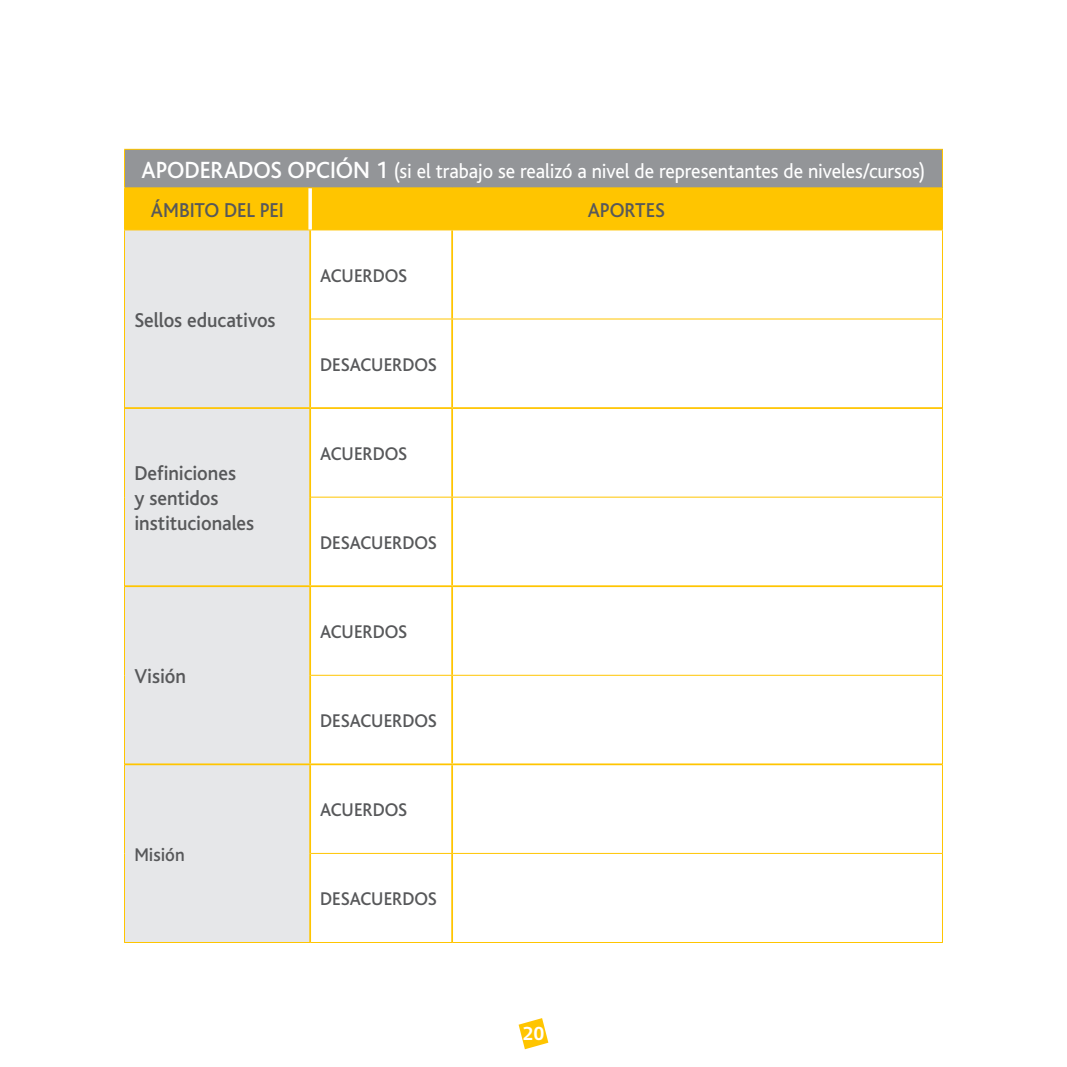
<style>
.page{position:relative;width:1067px;height:1067px;background:#fff}
.page>*{position:absolute;margin:0;border:0;box-sizing:border-box;transform-origin:0 0}
.t1{font:21px/39px "Bliss";letter-spacing:-.005em;color:#fff;scale:.95 1}
.t2{font:500 21px/25.2px "Bliss";letter-spacing:-.005em;color:#57585a;scale:.95 1}
.t3{font:500 19.25px "Bliss";letter-spacing:-.005em;color:#57585a;scale:.95 1}
.t4{font:700 19.25px "gob CL";color:#fff}
.s1{font-weight:500;font-size:24.5px}
.s2{font-weight:500;color:#57585a}
</style>
<div class="page">
<svg style="left:518px;top:1018px;width:30px;height:31px"></svg>
<div style="left:124px;top:149px;width:818px;height:39px;background:#939598"></div>
<div style="left:125px;top:188px;width:817px;height:41px;background:#ffc500"></div>
<div style="left:125px;top:230px;width:184px;height:712px;background:#e6e7e9"></div>
<hr style="left:124px;top:187px;width:186px;height:1px;background:#ffc500">
<hr style="left:310px;top:187px;width:142px;height:1px;background:#ffc500">
<hr style="left:452px;top:187px;width:491px;height:1px;background:#ffc500">
<hr style="left:124px;top:229px;width:186px;height:1px;background:#ffc500">
<hr style="left:310px;top:229px;width:142px;height:1px;background:#ffc500">
<hr style="left:452px;top:229px;width:491px;height:1px;background:#ffc500">
<hr style="left:311px;top:318px;width:141px;height:1px;background:#ffc500">
<hr style="left:452px;top:318px;width:491px;height:1px;background:#ffc500">
<hr style="left:311px;top:496px;width:141px;height:1px;background:#ffc500">
<hr style="left:452px;top:496px;width:491px;height:1px;background:#ffc500">
<hr style="left:311px;top:675px;width:141px;height:1px;background:#ffc500">
<hr style="left:452px;top:675px;width:491px;height:1px;background:#ffc500">
<hr style="left:311px;top:853px;width:141px;height:1px;background:#ffc500">
<hr style="left:452px;top:853px;width:491px;height:1px;background:#ffc500">
<hr style="left:309px;top:230px;width:2px;height:89px;background:#ffc500">
<hr style="left:451px;top:230px;width:2px;height:88px;background:#ffc500">
<hr style="left:309px;top:319px;width:2px;height:88px;background:#ffc500">
<hr style="left:451px;top:319px;width:2px;height:88px;background:#ffc500">
<hr style="left:309px;top:409px;width:2px;height:88px;background:#ffc500">
<hr style="left:451px;top:409px;width:2px;height:87px;background:#ffc500">
<hr style="left:309px;top:497px;width:2px;height:88px;background:#ffc500">
<hr style="left:451px;top:497px;width:2px;height:88px;background:#ffc500">
<hr style="left:309px;top:587px;width:2px;height:88px;background:#ffc500">
<hr style="left:451px;top:587px;width:2px;height:88px;background:#ffc500">
<hr style="left:309px;top:675px;width:2px;height:88px;background:#ffc500">
<hr style="left:451px;top:675px;width:2px;height:88px;background:#ffc500">
<hr style="left:309px;top:765px;width:2px;height:88px;background:#ffc500">
<hr style="left:451px;top:765px;width:2px;height:88px;background:#ffc500">
<hr style="left:309px;top:853px;width:2px;height:89px;background:#ffc500">
<hr style="left:451px;top:853px;width:2px;height:89px;background:#ffc500">
<hr style="left:125px;top:407px;width:185px;height:2px;background:#ffc500">
<hr style="left:125px;top:585px;width:185px;height:2px;background:#ffc500">
<hr style="left:310px;top:407px;width:142px;height:2px;background:#ffc500">
<hr style="left:452px;top:407px;width:490px;height:2px;background:#ffc500">
<hr style="left:310px;top:585px;width:142px;height:2px;background:#ffc500">
<hr style="left:452px;top:585px;width:490px;height:2px;background:#ffc500">
<hr style="left:125px;top:763px;width:185px;height:2px;background:#ffc500">
<hr style="left:310px;top:763px;width:142px;height:2px;background:#ffc500">
<hr style="left:452px;top:763px;width:490px;height:2px;background:#ffc500">
<svg style="left:308px;top:188px;width:4px;height:41px"></svg>
<hr style="left:124px;top:150px;width:1px;height:37px;background:#ffc500">
<hr style="left:124px;top:149px;width:186px;height:1px;background:#ffc500">
<hr style="left:310px;top:149px;width:142px;height:1px;background:#ffc500">
<hr style="left:452px;top:149px;width:491px;height:1px;background:#ffc500">
<hr style="left:942px;top:150px;width:1px;height:37px;background:#ffc500">
<hr style="left:124px;top:188px;width:1px;height:41px;background:#ffc500">
<hr style="left:942px;top:188px;width:1px;height:41px;background:#ffc500">
<hr style="left:124px;top:230px;width:1px;height:89px;background:#ffc500">
<hr style="left:124px;top:319px;width:1px;height:89px;background:#ffc500">
<hr style="left:942px;top:230px;width:1px;height:88px;background:#ffc500">
<hr style="left:942px;top:319px;width:1px;height:89px;background:#ffc500">
<hr style="left:124px;top:408px;width:1px;height:89px;background:#ffc500">
<hr style="left:124px;top:497px;width:1px;height:89px;background:#ffc500">
<hr style="left:942px;top:408px;width:1px;height:88px;background:#ffc500">
<hr style="left:942px;top:497px;width:1px;height:89px;background:#ffc500">
<hr style="left:124px;top:586px;width:1px;height:89px;background:#ffc500">
<hr style="left:124px;top:675px;width:1px;height:89px;background:#ffc500">
<hr style="left:942px;top:586px;width:1px;height:89px;background:#ffc500">
<hr style="left:942px;top:675px;width:1px;height:89px;background:#ffc500">
<hr style="left:124px;top:764px;width:1px;height:89px;background:#ffc500">
<hr style="left:124px;top:853px;width:1px;height:89px;background:#ffc500">
<hr style="left:942px;top:764px;width:1px;height:89px;background:#ffc500">
<hr style="left:124px;top:942px;width:186px;height:1px;background:#ffc500">
<hr style="left:310px;top:942px;width:142px;height:1px;background:#ffc500">
<hr style="left:942px;top:853px;width:1px;height:89px;background:#ffc500">
<hr style="left:452px;top:942px;width:491px;height:1px;background:#ffc500">
<p class="t1" style="left:151px;top:152px;width:816px;text-indent:-9px"><span class="s1">APODERADOS OPCIÓN 1</span> (si el trabajo se realizó a nivel de representantes de niveles/cursos)<br><span class="s2">ÁMBITO DEL PEI</span></p>
<p class="t2" style="left:588px;top:198px;width:83px">APORTES</p>
<p class="t2" style="left:134px;top:308px;width:150px">Sellos educativos</p>
<p class="t2" style="left:134px;top:461px;width:128px">Definiciones<br>y sentidos institucionales</p>
<p class="t2" style="left:134px;top:664px;width:56px">Visión</p>
<p class="t3" style="left:134px;top:844px;width:54px">Misión</p>
<p class="t3" style="left:320px;top:265px;width:93px">ACUERDOS</p>
<p class="t3" style="left:320px;top:354px;width:124px">DESACUERDOS</p>
<p class="t3" style="left:320px;top:443px;width:93px">ACUERDOS</p>
<p class="t3" style="left:320px;top:532px;width:124px">DESACUERDOS</p>
<p class="t3" style="left:320px;top:621px;width:93px">ACUERDOS</p>
<p class="t3" style="left:320px;top:710px;width:124px">DESACUERDOS</p>
<p class="t3" style="left:320px;top:800px;width:93px">ACUERDOS</p>
<p class="t3" style="left:320px;top:889px;width:124px">DESACUERDOS</p>
<p class="t4" style="left:522px;top:1020px;width:24px">20</p>
</div>
